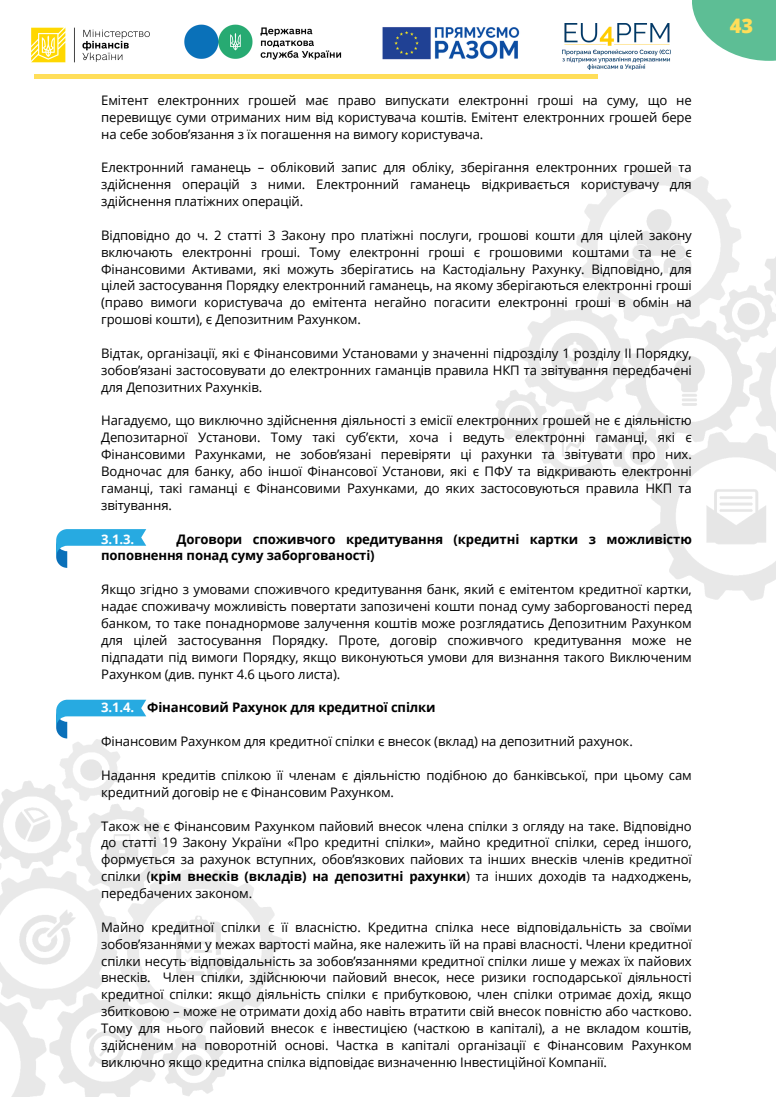
<style>
.page{position:relative;width:776px;height:1097px;background:#fff}
.page>*{position:absolute;margin:0;border:0;box-sizing:border-box;transform-origin:0 0}
.t1{font:800 20px "Open Sans";color:#ffde59}
.t2{font:13.12px/16.9px "Open Sans";letter-spacing:-.01em;color:#000;text-align:justify}
.t3{font:700 13.12px/16.9px "Open Sans";letter-spacing:-.01em;color:#000}
.t4{font:700 13.12px "Open Sans";color:#fff}
.s1{color:#fff}
.s2{font-weight:700}
</style>
<div class="page">
<hr style="left:282px;top:75px;width:315px;height:4px;background:#ffde59">
<hr style="left:34px;top:75px;width:315px;height:4px;background:#ffde59">
<svg style="left:692px;top:0;width:84px;height:61px;fill:#5dbe95"></svg>
<img style="left:0;top:716px;width:282px;height:381px">
<svg style="left:56px;top:700px;width:90px;height:38px"></svg>
<img style="left:494px;top:166px;width:282px;height:434px">
<svg style="left:56px;top:529px;width:90px;height:39px"></svg>
<img style="left:31px;top:27px;width:119px;height:36px">
<img style="left:184px;top:24px;width:158px;height:36px">
<img style="left:382px;top:27px;width:138px;height:33px">
<img style="left:563px;top:23px;width:107px;height:47px">
<p class="t2" style="left:101px;top:91px;width:592px">Емітент електронних грошей має право випускати електронні гроші на суму, що не перевищує суми отриманих ним від користувача коштів. Емітент електронних грошей бере на себе зобов’язання з їх погашення на вимогу користувача.</p>
<p class="t2" style="left:101px;top:159px;width:592px">Електронний гаманець – обліковий запис для обліку, зберігання електронних грошей та здійснення операцій з ними. Електронний гаманець відкривається користувачу для здійснення платіжних операцій.</p>
<p class="t2" style="left:101px;top:226px;width:592px">Відповідно до ч. 2 статті 3 Закону про платіжні послуги, грошові кошти для цілей закону включають електронні гроші. Тому електронні гроші є грошовими коштами та не є Фінансовими Активами, які можуть зберігатись на Кастодіальну Рахунку. Відповідно, для цілей застосування Порядку електронний гаманець, на якому зберігаються електронні гроші (право вимоги користувача до емітента негайно погасити електронні гроші в обмін на грошові кошти), є Депозитним Рахунком.</p>
<p class="t2" style="left:101px;top:344px;width:592px">Відтак, організації, які є Фінансовими Установами у значенні підрозділу 1 розділу ІІ Порядку, зобов’язані застосовувати до електронних гаманців правила НКП та звітування передбачені для Депозитних Рахунків.</p>
<p class="t2" style="left:101px;top:412px;width:592px">Нагадуємо, що виключно здійснення діяльності з емісії електронних грошей не є діяльністю Депозитарної Установи. Тому такі суб’єкти, хоча і ведуть електронні гаманці, які є Фінансовими Рахунками, не зобов’язані перевіряти ці рахунки та звітувати про них.<br>Водночас для банку, або іншої Фінансової Установи, які є ПФУ та відкривають електронні гаманці, такі гаманці є Фінансовими Рахунками, до яких застосовуються правила НКП та звітування.</p>
<p class="t4" style="left:101px;top:530px;width:35px">3.1.3.</p>
<p class="t3" style="left:101px;top:530px;width:592px;text-indent:75px">Договори споживчого кредитування (кредитні картки з можливістю поповнення понад суму заборгованості)</p>
<p class="t2" style="left:101px;top:581px;width:592px">Якщо згідно з умовами споживчого кредитування банк, який є емітентом кредитної картки, надає споживачу можливість повертати запозичені кошти понад суму заборгованості перед банком, то таке понаднормове залучення коштів може розглядатись Депозитним Рахунком для цілей застосування Порядку. Проте, договір споживчого кредитування може не підпадати під вимоги Порядку, якщо виконуються умови для визнання такого Виключеним Рахунком (див. пункт 4.6 цього листа).</p>
<p class="t3" style="left:101px;top:699px;width:336px"><span class="s1">3.1.4.</span> Фінансовий Рахунок для кредитної спілки</p>
<p class="t2" style="left:101px;top:733px;width:533px">Фінансовим Рахунком для кредитної спілки є внесок (вклад) на депозитний рахунок.</p>
<p class="t2" style="left:101px;top:766px;width:592px">Надання кредитів спілкою її членам є діяльністю подібною до банківської, при цьому сам кредитний договір не є Фінансовим Рахунком.</p>
<p class="t2" style="left:101px;top:817px;width:592px">Також не є Фінансовим Рахунком пайовий внесок члена спілки з огляду на таке. Відповідно до статті 19 Закону України «Про кредитні спілки», майно кредитної спілки, серед іншого, формується за рахунок вступних, обов’язкових пайових та інших внесків членів кредитної спілки (<span class="s2">крім внесків (вкладів) на депозитні рахунки</span>) та інших доходів та надходжень, передбачених законом.</p>
<p class="t2" style="left:101px;top:918px;width:592px">Майно кредитної спілки є її власністю. Кредитна спілка несе відповідальність за своїми зобов’язаннями у межах вартості майна, яке належить їй на праві власності. Члени кредитної спілки несуть відповідальність за зобов’язаннями кредитної спілки лише у межах їх пайових внесків. Член спілки, здійснюючи пайовий внесок, несе ризики господарської діяльності кредитної спілки: якщо діяльність спілки є прибутковою, член спілки отримає дохід, якщо збитковою – може не отримати дохід або навіть втратити свій внесок повністю або частково.<br>Тому для нього пайовий внесок є інвестицією (часткою в капіталі), а не вкладом коштів, здійсненим на поворотній основі. Частка в капіталі організації є Фінансовим Рахунком виключно якщо кредитна спілка відповідає визначенню Інвестиційної Компанії.</p>
<p class="t1" style="left:730px;top:12px;width:25px">43</p>
</div>
